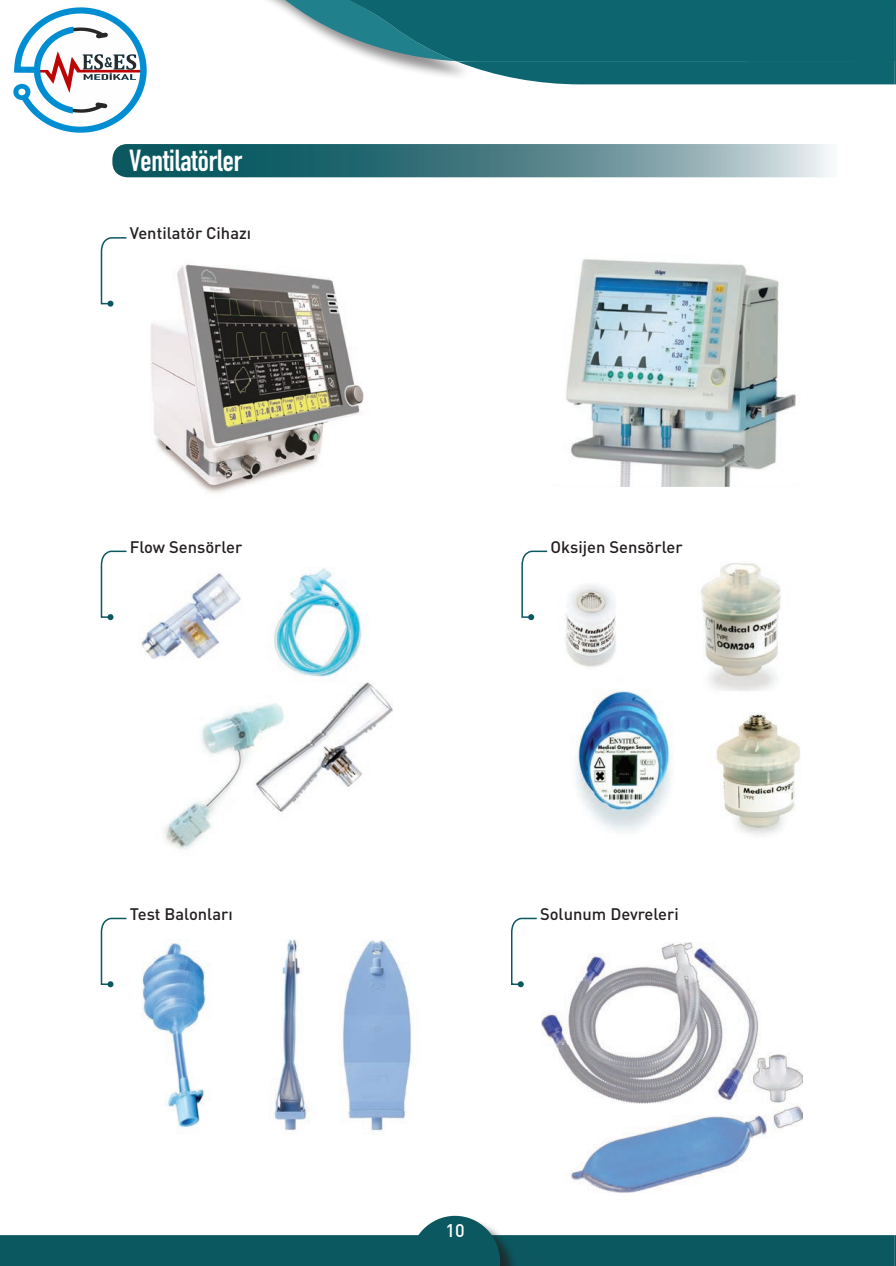
<style>
.page{position:relative;width:896px;height:1266px;background:#fff}
.page>*{position:absolute;margin:0;border:0;box-sizing:border-box;transform-origin:0 0}
.t1{font:30px "DIN Engschrift Std";color:#fff}
.t2{font:500 18px "DI Nbek";color:#fff}
.t3{font:500 16.5px "DIN Pro";color:#231f20}
</style>
<div class="page">
<img style="left:565px;top:563px;width:235px;height:272px">
<img style="left:150px;top:264px;width:214px;height:230px">
<svg style="left:100px;top:237px;width:27px;height:70px"></svg>
<svg style="left:100px;top:550px;width:27px;height:70px"></svg>
<svg style="left:100px;top:917px;width:27px;height:70px"></svg>
<svg style="left:511px;top:917px;width:26px;height:70px"></svg>
<svg style="left:521px;top:550px;width:27px;height:70px"></svg>
<svg style="left:112px;top:144px;width:718px;height:33px;background:#53868d"></svg>
<img style="left:566px;top:259px;width:230px;height:228px">
<img style="left:141px;top:568px;width:252px;height:282px">
<img style="left:142px;top:939px;width:270px;height:194px">
<img style="left:541px;top:942px;width:261px;height:250px">
<svg style="left:268px;top:0;width:628px;height:84px;background:#388189"></svg>
<svg style="left:0;top:1215px;width:896px;height:51px"></svg>
<img style="left:13px;top:7px;width:134px;height:126px">
<h1 class="t1" style="left:129px;top:143px;width:114px">Ventilatörler</h1>
<p class="t3" style="left:130px;top:222px;width:123px">Ventilatör Cihazı</p>
<p class="t3" style="left:130px;top:536px;width:114px">Flow Sensörler</p>
<p class="t3" style="left:550px;top:536px;width:134px">Oksijen Sensörler</p>
<p class="t3" style="left:130px;top:903px;width:104px">Test Balonları</p>
<p class="t3" style="left:540px;top:903px;width:140px">Solunum Devreleri</p>
<p class="t2" style="left:445px;top:1219px;width:21px">10</p>
</div>
